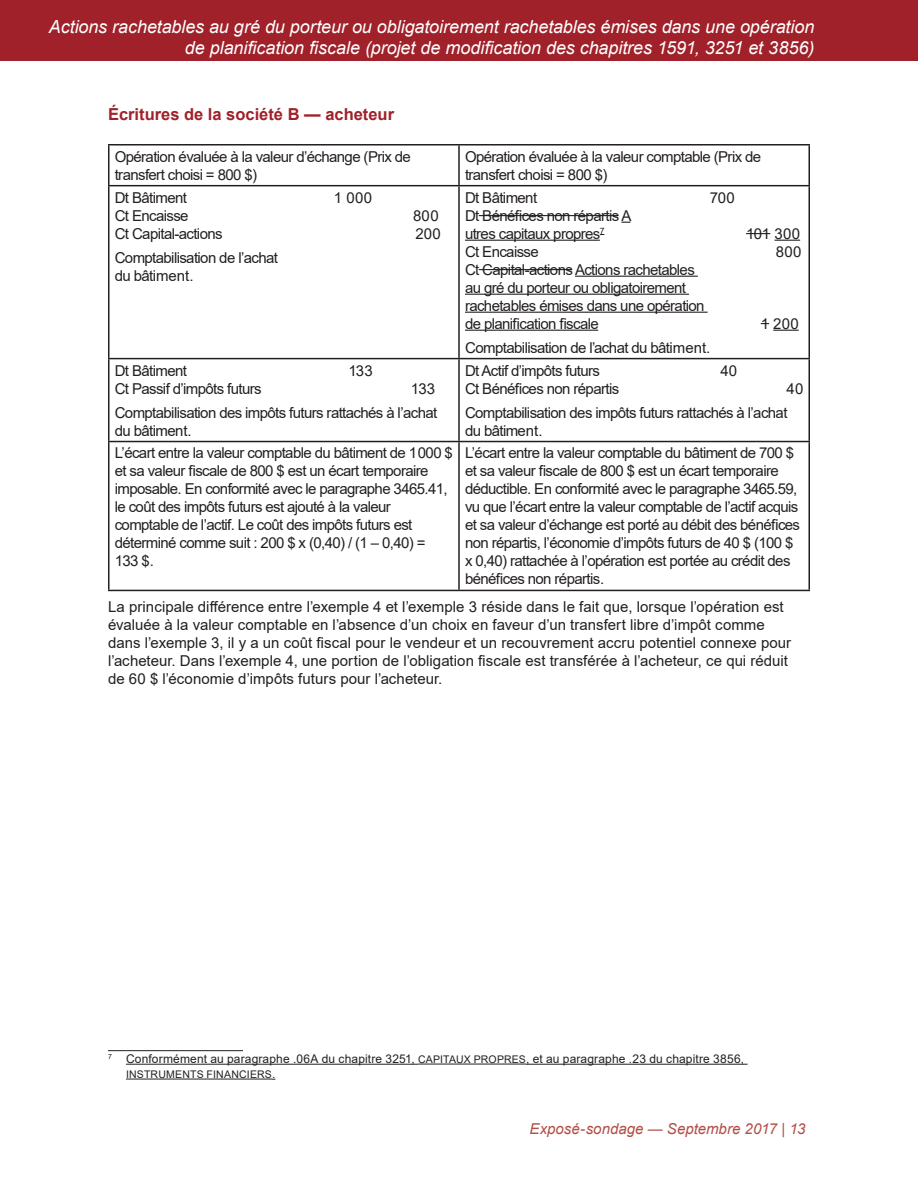
<style>
.page{position:relative;width:918px;height:1188px;background:#fff}
.page>*{position:absolute;margin:0;border:0;box-sizing:border-box;transform-origin:0 0}
.t1{font:italic 18px/21.6px "Arial";letter-spacing:-.005em;color:#fff;text-align:right}
.Content_-_Head_2{font:700 16.5px "Arial";color:#a02129}
.Content{font:15px/18px "Arial";letter-spacing:-.04em;color:#231f20}
.Pre_Content{font:15px/18px "Arial";letter-spacing:-.04em;color:#231f20}
.Content-2{font:15px/18px "Arial";color:#231f20}
.t2{font:italic 15px "Arial";color:#b24e45}
.footnote_text{font:12px "Arial";letter-spacing:.01em;color:#231f20}
.footnote_text-2{font:10.5px "Arial";letter-spacing:.02em;color:#231f20}
.s1{font-size:10.5px}
.s2{font-size:12px}
.s3{font-style:normal}
</style>
<div class="page">
<div style="left:0;top:0;width:918px;height:61px;background:#a02129"></div>
<hr style="left:108px;top:144px;width:351px;height:2px;background:#231f20">
<hr style="left:108px;top:146px;width:2px;height:39px;background:#231f20">
<hr style="left:459px;top:144px;width:351px;height:2px;background:#231f20">
<hr style="left:458px;top:146px;width:2px;height:39px;background:#231f20">
<hr style="left:808px;top:146px;width:2px;height:39px;background:#231f20">
<hr style="left:108px;top:185px;width:351px;height:1px;background:#231f20">
<hr style="left:108px;top:186px;width:2px;height:172px;background:#231f20">
<hr style="left:459px;top:185px;width:351px;height:1px;background:#231f20">
<hr style="left:458px;top:186px;width:2px;height:172px;background:#231f20">
<hr style="left:808px;top:186px;width:2px;height:172px;background:#231f20">
<hr style="left:108px;top:358px;width:351px;height:1px;background:#231f20">
<hr style="left:108px;top:359px;width:2px;height:82px;background:#231f20">
<hr style="left:459px;top:358px;width:351px;height:1px;background:#231f20">
<hr style="left:458px;top:359px;width:2px;height:82px;background:#231f20">
<hr style="left:808px;top:359px;width:2px;height:82px;background:#231f20">
<hr style="left:108px;top:441px;width:351px;height:1px;background:#231f20">
<hr style="left:108px;top:442px;width:2px;height:148px;background:#231f20">
<hr style="left:459px;top:441px;width:351px;height:1px;background:#231f20">
<hr style="left:458px;top:442px;width:2px;height:148px;background:#231f20">
<hr style="left:808px;top:442px;width:2px;height:148px;background:#231f20">
<hr style="left:108px;top:590px;width:351px;height:1px;background:#231f20">
<hr style="left:459px;top:590px;width:351px;height:1px;background:#231f20">
<hr style="left:465px;top:240px;width:135px;height:1px;background:#231f20">
<svg style="left:774px;top:240px;width:26px;height:1px"></svg>
<hr style="left:575px;top:276px;width:123px;height:1px;background:#231f20">
<hr style="left:465px;top:294px;width:224px;height:1px;background:#231f20">
<hr style="left:465px;top:312px;width:243px;height:1px;background:#231f20">
<hr style="left:465px;top:330px;width:133px;height:1px;background:#231f20">
<svg style="left:773px;top:330px;width:26px;height:1px"></svg>
<hr style="left:479px;top:215px;width:140px;height:1px;background:#231f20">
<svg style="left:746px;top:233px;width:24px;height:1px"></svg>
<hr style="left:479px;top:269px;width:93px;height:1px;background:#231f20">
<hr style="left:126px;top:1064px;width:292px;height:1px;background:#231f20">
<hr style="left:418px;top:1064px;width:108px;height:1px;background:#231f20">
<hr style="left:526px;top:1064px;width:222px;height:1px;background:#231f20">
<hr style="left:126px;top:1079px;width:146px;height:1px;background:#231f20">
<hr style="left:108px;top:1050px;width:135px;height:1px;background:#231f20">
<p class="t1" style="left:49px;top:16px;width:767px">Actions rachetables au gré du porteur ou obligatoirement rachetables émises dans une opération de planification fiscale (projet de modification des chapitres 1591, 3251 et 3856)</p>
<p class="Content_-_Head_2" style="left:108px;top:103px;width:288px">Écritures de la société B — acheteur</p>
<p class="Content" style="left:115px;top:147px;width:298px">Opération évaluée à la valeur d’échange (Prix de transfert choisi = 800 $)</p>
<p class="Content" style="left:465px;top:147px;width:298px">Opération évaluée à la valeur comptable (Prix de transfert choisi = 800 $)</p>
<p class="Pre_Content" style="left:115px;top:188px;width:74px">Dt Bâtiment</p>
<p class="Pre_Content" style="left:334px;top:188px;width:40px">1 000</p>
<p class="Pre_Content" style="left:115px;top:206px;width:75px">Ct Encaisse</p>
<p class="Pre_Content" style="left:413px;top:206px;width:27px">800</p>
<p class="Pre_Content" style="left:115px;top:224px;width:109px">Ct Capital-actions</p>
<p class="Pre_Content" style="left:416px;top:224px;width:27px">200</p>
<p class="Pre_Content" style="left:115px;top:248px;width:165px">Comptabilisation de l’achat du bâtiment.</p>
<p class="Pre_Content" style="left:465px;top:188px;width:74px">Dt Bâtiment</p>
<p class="Pre_Content" style="left:710px;top:188px;width:27px">700</p>
<p class="Pre_Content" style="left:465px;top:206px;width:168px">Dt Bénéfices non répartis A utres capitaux propres<sup>7</sup></p>
<p class="Pre_Content" style="left:746px;top:224px;width:56px">101 300</p>
<p class="Pre_Content" style="left:465px;top:242px;width:75px">Ct Encaisse</p>
<p class="Pre_Content" style="left:776px;top:242px;width:27px">800</p>
<p class="Pre_Content" style="left:465px;top:260px;width:241px">Ct Capital-actions Actions rachetables au gré du porteur ou obligatoirement rachetables émises dans une opération de planification fiscale</p>
<p class="Pre_Content" style="left:761px;top:314px;width:39px">1 200</p>
<p class="Pre_Content" style="left:115px;top:361px;width:74px">Dt Bâtiment</p>
<p class="Pre_Content" style="left:348px;top:361px;width:26px">133</p>
<p class="Pre_Content" style="left:115px;top:379px;width:148px">Ct Passif d’impôts futurs</p>
<p class="Pre_Content" style="left:411px;top:379px;width:26px">133</p>
<p class="Content" style="left:115px;top:403px;width:324px">Comptabilisation des impôts futurs rattachés à l’achat du bâtiment.</p>
<p class="Pre_Content" style="left:465px;top:338px;width:247px">Comptabilisation de l’achat du bâtiment.</p>
<p class="Pre_Content" style="left:465px;top:361px;width:137px">Dt Actif d’impôts futurs</p>
<p class="Pre_Content" style="left:720px;top:361px;width:18px">40</p>
<p class="Pre_Content" style="left:465px;top:379px;width:156px">Ct Bénéfices non répartis</p>
<p class="Pre_Content" style="left:787px;top:379px;width:18px">40</p>
<p class="Content" style="left:465px;top:403px;width:324px">Comptabilisation des impôts futurs rattachés à l’achat du bâtiment.</p>
<p class="Content" style="left:115px;top:444px;width:340px">L’écart entre la valeur comptable du bâtiment de 1000 $ et sa valeur fiscale de 800 $ est un écart temporaire imposable. En conformité avec le paragraphe 3465.41, le coût des impôts futurs est ajouté à la valeur comptable de l’actif. Le coût des impôts futurs est déterminé comme suit : 200 $ x (0,40) / (1 – 0,40) = 133 $.</p>
<p class="Content" style="left:465px;top:444px;width:337px">L’écart entre la valeur comptable du bâtiment de 700 $ et sa valeur fiscale de 800 $ est un écart temporaire déductible. En conformité avec le paragraphe 3465.59, vu que l’écart entre la valeur comptable de l’actif acquis et sa valeur d’échange est porté au débit des bénéfices non répartis, l’économie d’impôts futurs de 40 $ (100 $ x 0,40) rattachée à l’opération est portée au crédit des bénéfices non répartis.</p>
<p class="Content-2" style="left:108px;top:598px;width:685px">La principale différence entre l’exemple 4 et l’exemple 3 réside dans le fait que, lorsque l’opération est évaluée à la valeur comptable en l’absence d’un choix en faveur d’un transfert libre d’impôt comme dans l’exemple 3, il y a un coût fiscal pour le vendeur et un recouvrement accru potentiel connexe pour l’acheteur. Dans l’exemple 4, une portion de l’obligation fiscale est transférée à l’acheteur, ce qui réduit de 60 $ l’économie d’impôts futurs pour l’acheteur.</p>
<p class="footnote_text" style="left:108px;top:1050px;width:638px"><sup>7</sup> Conformément au paragraphe .06A du chapitre 3251, <span class="s1">CAPITAUX PROPRES</span>, et au paragraphe .23 du chapitre 3856,</p>
<p class="footnote_text-2" style="left:126px;top:1067px;width:151px">INSTRUMENTS FINANCIERS<span class="s2">.</span></p>
<p class="t2" style="left:529px;top:1119px;width:278px">Exposé-sondage — Septembre 2017 <span class="s3">|</span> 13</p>
</div>
